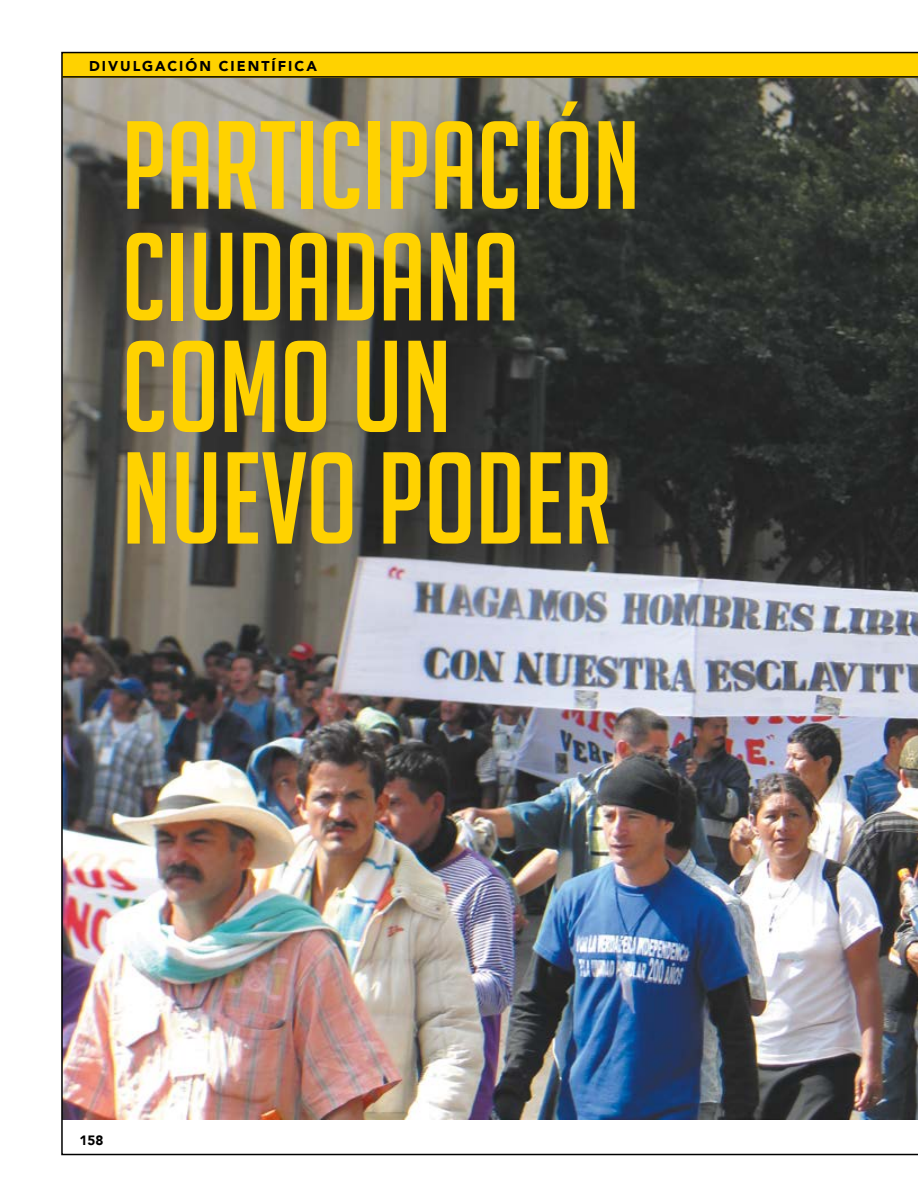
<style>
.page{position:relative;width:918px;height:1188px;background:#fff}
.page>*{position:absolute;margin:0;border:0;box-sizing:border-box;transform-origin:0 0}
.t1{font:127.2px/111.6px "Big Noodle Titling";color:#ffd200}
.t2{font:122.1px/111.6px "Big Noodle Titling";color:#ffd200}
.t3{font:900 14.25px "Avenir";letter-spacing:.14em;color:#000}
.t4{font:900 13.5px "Avenir";color:#000}
</style>
<div class="page">
<img style="left:61px;top:52px;width:857px;height:1103px">
<p class="t3" style="left:89px;top:54px;width:230px">DIVULGACIÓN CIENTÍFICA</p>
<p class="t2" style="left:122px;top:110px;width:520px">PARTICIPACIÓN<br>CIUDADANA</p>
<p class="t1" style="left:122px;top:331px;width:492px">COMO UN<br>NUEVO PODER</p>
<p class="t4" style="left:80px;top:1129px;width:25px">158</p>
</div>
